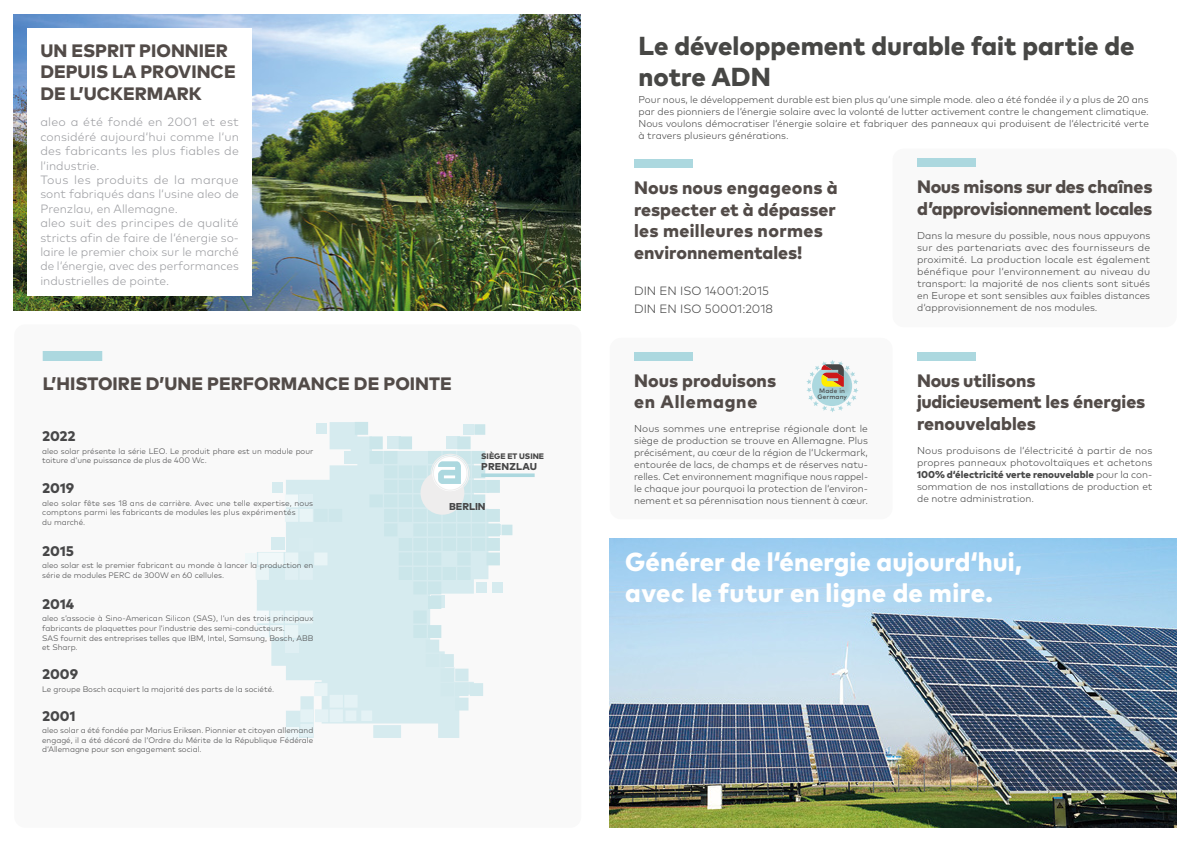
<style>
.page{position:relative;width:1191px;height:842px;background:#fff}
.page>*{position:absolute;margin:0;border:0;box-sizing:border-box;transform-origin:0 0}
.t1{font:800 26px/31.2px "Mark Pro";color:#fff}
.t2{font:800 26px/31.2px "Mark Pro";color:#474745}
.t3{font:800 18px/21.6px "Mark Pro";color:#524b48}
.t4{font:800 18px/21.6px "Mark Pro";letter-spacing:-.02em;color:#524b48}
.t5{font:800 14px "Mark Pro";color:#474748}
.t6{font:300 12px/14.4px "Mark Pro";color:#9c9da1}
.t7{font:300 12px/18px "Mark Pro";color:#474747}
.t8{font:300 10px/12px "Mark Pro";color:#474747;text-align:justify}
.t9{font:800 10px "Mark Pro";letter-spacing:.01em;color:#474748}
.t10{font:300 8px/9.6px "Mark Pro";color:#474748}
.t11{font:800 8px "Mark Pro";color:#464646}
.t12{font:500 6.4px/5.8px "Mark Pro";letter-spacing:.02em;color:#474747;text-align:center}
.s1{font-weight:800}
</style>
<div class="page">
<div style="left:14px;top:324px;width:567px;height:504px;background:#f9f9f9;border-radius:11px"></div>
<div style="left:245px;top:553px;width:10px;height:11px;background:#f0f8f9"></div>
<svg style="left:512px;top:473px;width:22px;height:4px"></svg>
<svg style="left:256px;top:422px;width:256px;height:316px"></svg>
<div style="left:285px;top:727px;width:13px;height:12px;background:#eef7f9"></div>
<div style="left:299px;top:538px;width:14px;height:13px;background:#d8ecf0"></div>
<img style="left:13px;top:14px;width:567px;height:296px">
<div style="left:28px;top:28px;width:224px;height:267px;background:#fff"></div>
<div style="left:43px;top:351px;width:59px;height:10px;background:#acd8df"></div>
<img style="left:609px;top:538px;width:567px;height:290px">
<div style="left:609px;top:338px;width:283px;height:181px;background:#f9f9f9;border-radius:11px"></div>
<div style="left:892px;top:149px;width:284px;height:178px;background:#f9f9f9;border-radius:11px"></div>
<svg style="left:806px;top:360px;width:52px;height:52px"></svg>
<div style="left:634px;top:352px;width:58px;height:8px;background:#acd8df"></div>
<div style="left:917px;top:158px;width:58px;height:9px;background:#acd8df"></div>
<div style="left:634px;top:159px;width:58px;height:9px;background:#acd8df"></div>
<div style="left:917px;top:352px;width:58px;height:8px;background:#acd8df"></div>
<h2 class="t3" style="left:40px;top:38px;width:197px">UN ESPRIT PIONNIER<br>DEPUIS LA PROVINCE<br>DE L’UCKERMARK</h2>
<p class="t6" style="left:40px;top:114px;width:200px">aleo a été fondé en 2001 et est considéré aujourd‘hui comme l‘un des fabricants les plus fiables de l‘industrie.<br>Tous les produits de la marque sont fabriqués dans l‘usine aleo de<br>Prenzlau, en Allemagne.<br>aleo suit des principes de qualité stricts afin de faire de l‘énergie so&shy;laire le premier choix sur le marché de l‘énergie, avec des performances industrielles de pointe.</p>
<h2 class="t3" style="left:43px;top:372px;width:410px">L’HISTOIRE D’UNE PERFORMANCE DE POINTE</h2>
<h3 class="t5" style="left:42px;top:425px;width:35px">2022</h3>
<p class="t10" style="left:42px;top:445px;width:273px">aleo solar présente la série LEO. Le produit phare est un module pour toiture d‘une puissance de plus de 400 Wc.</p>
<h3 class="t5" style="left:42px;top:477px;width:33px">2019</h3>
<p class="t10" style="left:42px;top:497px;width:273px">aleo solar fête ses 18 ans de carrière. Avec une telle expertise, nous comptons parmi les fabricants de modules les plus expérimentés<br>du marché.</p>
<h3 class="t5" style="left:42px;top:540px;width:33px">2015</h3>
<p class="t10" style="left:42px;top:560px;width:273px">aleo solar est le premier fabricant au monde à lancer la production en série de modules PERC de 300W en 60 cellules.</p>
<h3 class="t5" style="left:42px;top:593px;width:33px">2014</h3>
<p class="t10" style="left:42px;top:613px;width:273px">aleo s‘associe à Sino-American Silicon (SAS), l‘un des trois principaux fabricants de plaquettes pour l‘industrie des semi-conducteurs.<br>SAS fournit des entreprises telles que IBM, Intel, Samsung, Bosch, ABB et Sharp.</p>
<h3 class="t5" style="left:42px;top:663px;width:37px">2009</h3>
<p class="t10" style="left:42px;top:683px;width:233px">Le groupe Bosch acquiert la majorité des parts de la société.</p>
<h3 class="t5" style="left:42px;top:705px;width:35px">2001</h3>
<p class="t10" style="left:42px;top:725px;width:273px;text-align:justify">aleo solar a été fondée par Marius Eriksen. Pionnier et citoyen allemand engagé, il a été décoré de l‘Ordre du Mérite de la République Fédérale d‘Allemagne pour son engagement social.</p>
<p class="t11" style="left:481px;top:450px;width:64px">SIÈGE ET USINE</p>
<p class="t9" style="left:481px;top:459px;width:57px">PRENZLAU</p>
<p class="t9" style="left:449px;top:499px;width:38px">BERLIN</p>
<h1 class="t2" style="left:638px;top:28px;width:497px">Le développement durable fait partie de notre ADN</h1>
<p class="t8" style="left:638px;top:93px;width:512px">Pour nous, le développement durable est bien plus qu‘une simple mode. aleo a été fondée il y a plus de 20 ans par des pionniers de l‘énergie solaire avec la volonté de lutter activement contre le changement climatique.<br>Nous voulons démocratiser l‘énergie solaire et fabriquer des panneaux qui produisent de l‘électricité verte à travers plusieurs générations.</p>
<h2 class="t3" style="left:634px;top:175px;width:205px">Nous nous engageons à respecter et à dépasser les meilleures normes environnementales!</h2>
<p class="t7" style="left:634px;top:281px;width:140px">DIN EN ISO 14001:2015<br>DIN EN ISO 50001:2018</p>
<h2 class="t3" style="left:634px;top:368px;width:143px">Nous produisons en Allemagne</h2>
<p class="t8" style="left:634px;top:422px;width:235px">Nous sommes une entreprise régionale dont le siège de production se trouve en Allemagne. Plus précisément, au cœur de la région de l‘Uckermark, entourée de lacs, de champs et de réserves natu&shy;relles. Cet environnement magnifique nous rappel&shy;le chaque jour pourquoi la protection de l‘environ&shy;nement et sa pérennisation nous tiennent à cœur.</p>
<p class="t12" style="left:817px;top:388px;width:31px">Made in<br>Germany</p>
<h2 class="t4" style="left:917px;top:175px;width:237px">Nous misons sur des chaînes d’approvisionnement locales</h2>
<p class="t8" style="left:917px;top:229px;width:235px">Dans la mesure du possible, nous nous appuyons sur des partenariats avec des fournisseurs de proximité. La production locale est également bénéfique pour l‘environnement au niveau du transport: la majorité de nos clients sont situés en Europe et sont sensibles aux faibles distances d‘approvisionnement de nos modules.</p>
<h2 class="t3" style="left:917px;top:368px;width:230px">Nous utilisons judicieusement les énergies renouvelables</h2>
<p class="t8" style="left:917px;top:444px;width:237px">Nous produisons de l‘électricité à partir de nos propres panneaux photovoltaïques et achetons <span class="s1">100% d‘électricité verte renouvelable</span> pour la con&shy;sommation de nos installations de production et de notre administration.</p>
<h1 class="t1" style="left:625px;top:543px;width:398px">Générer de l‘énergie aujourd‘hui, avec le futur en ligne de mire.</h1>
</div>
